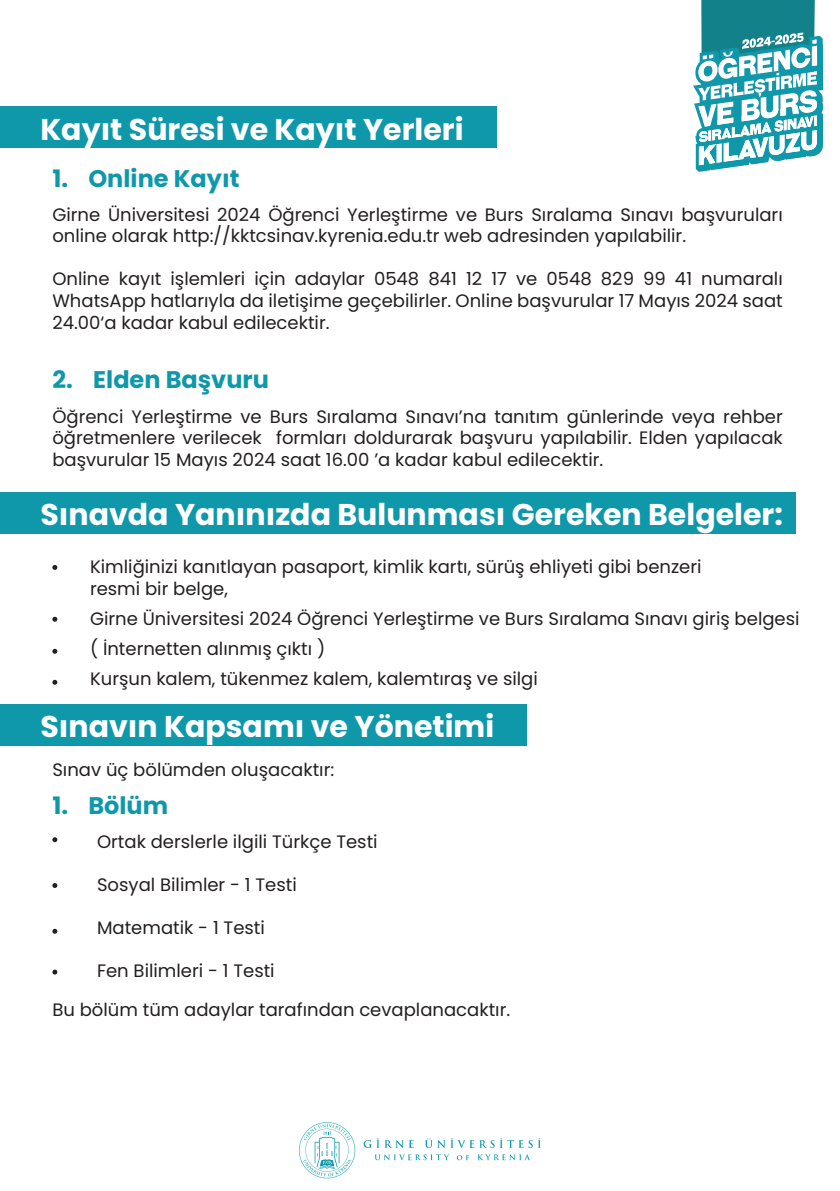
<style>
.page{position:relative;width:840px;height:1191px;background:#fff}
.page>*{position:absolute;margin:0;border:0;box-sizing:border-box;transform-origin:0 0}
.t1{font:700 30px "Poppins";color:#fff}
.t2{font:700 24px "Poppins";color:#0f98aa}
.t3{font:18px/21.6px "Poppins";color:#231f20}
</style>
<div class="page">
<svg style="left:52px;top:565px;width:5px;height:5px"></svg>
<svg style="left:52px;top:617px;width:5px;height:4px"></svg>
<svg style="left:52px;top:649px;width:5px;height:5px"></svg>
<svg style="left:52px;top:680px;width:5px;height:5px"></svg>
<svg style="left:52px;top:837px;width:5px;height:5px"></svg>
<svg style="left:52px;top:883px;width:5px;height:5px"></svg>
<svg style="left:52px;top:928px;width:5px;height:5px"></svg>
<svg style="left:52px;top:969px;width:5px;height:5px"></svg>
<div style="left:0;top:107px;width:496px;height:41px;background:#0f98aa"></div>
<div style="left:0;top:492px;width:795px;height:42px;background:#0f98aa"></div>
<svg style="left:363px;top:1138px;width:50px;height:10px"></svg>
<svg style="left:424px;top:1138px;width:116px;height:10px"></svg>
<svg style="left:374px;top:1154px;width:75px;height:6px"></svg>
<svg style="left:456px;top:1155px;width:13px;height:5px"></svg>
<svg style="left:477px;top:1154px;width:53px;height:6px"></svg>
<svg style="left:299px;top:1122px;width:56px;height:56px"></svg>
<div style="left:0;top:704px;width:526px;height:42px;background:#0f98aa"></div>
<svg style="left:693px;top:0;width:129px;height:172px"></svg>
<h1 class="t1" style="left:40px;top:112px;width:424px">Kayıt Süresi ve Kayıt Yerleri</h1>
<h2 class="t2" style="left:52px;top:165px;width:188px">1. Online Kayıt</h2>
<p class="t3" style="left:52px;top:203px;width:731px">Girne Üniversitesi 2024 Öğrenci Yerleştirme ve Burs Sıralama Sınavı başvuruları online olarak http://kktcsinav.kyrenia.edu.tr web adresinden yapılabilir.</p>
<p class="t3" style="left:52px;top:268px;width:731px;text-align:justify">Online kayıt işlemleri için adaylar 0548 841 12 17 ve 0548 829 99 41 numaralı WhatsApp hatlarıyla da iletişime geçebilirler. Online başvurular 17 Mayıs 2024 saat 24.00‘a kadar kabul edilecektir.</p>
<h2 class="t2" style="left:52px;top:365px;width:218px">2. Elden Başvuru</h2>
<p class="t3" style="left:52px;top:406px;width:731px;text-align:justify">Öğrenci Yerleştirme ve Burs Sıralama Sınavı’na tanıtım günlerinde veya rehber öğretmenlere verilecek formları doldurarak başvuru yapılabilir. Elden yapılacak başvurular 15 Mayıs 2024 saat 16.00 ’a kadar kabul edilecektir.</p>
<h1 class="t1" style="left:40px;top:497px;width:743px">Sınavda Yanınızda Bulunması Gereken Belgeler:</h1>
<p class="t3" style="left:90px;top:556px;width:612px">Kimliğinizi kanıtlayan pasaport, kimlik kartı, sürüş ehliyeti gibi benzeri resmi bir belge,</p>
<p class="t3" style="left:90px;top:608px;width:710px">Girne Üniversitesi 2024 Öğrenci Yerleştirme ve Burs Sıralama Sınavı giriş belgesi</p>
<p class="t3" style="left:90px;top:637px;width:236px">( İnternetten alınmış çıktı )</p>
<p class="t3" style="left:90px;top:668px;width:449px">Kurşun kalem, tükenmez kalem, kalemtıraş ve silgi</p>
<h1 class="t1" style="left:40px;top:709px;width:455px">Sınavın Kapsamı ve Yönetimi</h1>
<p class="t3" style="left:52px;top:759px;width:283px">Sınav üç bölümden oluşacaktır:</p>
<h2 class="t2" style="left:52px;top:792px;width:117px">1. Bölüm</h2>
<p class="t3" style="left:97px;top:830px;width:282px">Ortak derslerle ilgili Türkçe Testi</p>
<p class="t3" style="left:97px;top:874px;width:201px">Sosyal Bilimler - 1 Testi</p>
<p class="t3" style="left:97px;top:917px;width:169px">Matematik - 1 Testi</p>
<p class="t3" style="left:97px;top:960px;width:179px">Fen Bilimleri - 1 Testi</p>
<p class="t3" style="left:52px;top:999px;width:459px">Bu bölüm tüm adaylar tarafından cevaplanacaktır.</p>
</div>
